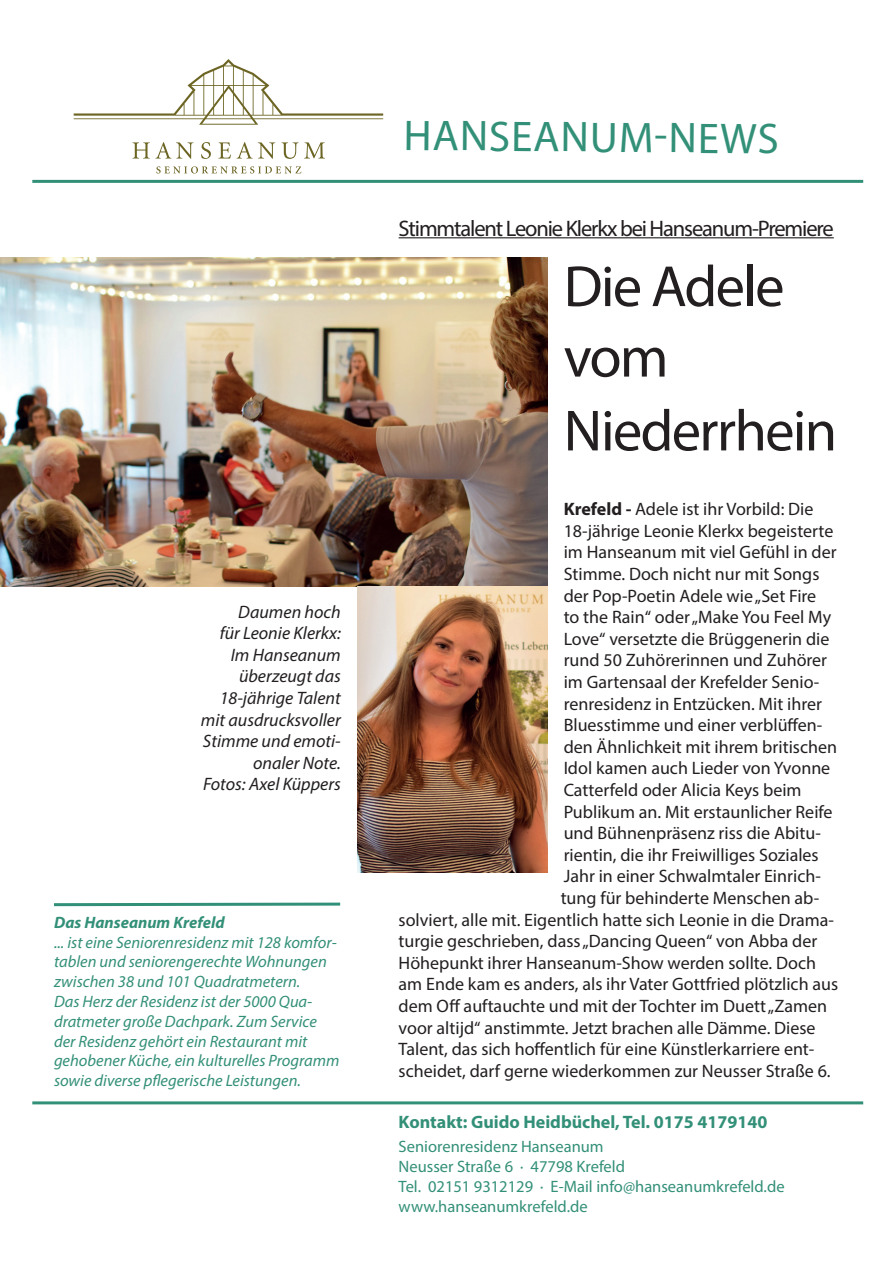
<style>
.page{position:relative;width:893px;height:1263px;background:#fff}
.page>*{position:absolute;margin:0;border:0;box-sizing:border-box;transform-origin:0 0}
.t1{font:58.5px/72.2px "Myriad Pro";letter-spacing:-.03em;color:#231f20}
.t2{font:43.2px "Myriad Pro";letter-spacing:.01em;color:#339078}
.t3{font:22.5px "Myriad Pro";letter-spacing:-.05em;color:#231f20}
.t4{font:18px "Myriad Pro";color:#231f20}
.t5{font:italic 18px/21.6px "Myriad Pro";color:#231f20;text-align:right}
.t6{font:700 18px "Myriad Pro";color:#339078}
.t7{font:italic 16.5px/19.8px "Myriad Pro";color:#339078}
.t8{font:16.5px/19.8px "Myriad Pro";color:#339078}
.t9{font:italic 700 16.5px "Myriad Pro";color:#339078}
.s1{font-weight:700}
</style>
<div class="page">
<hr style="left:399px;top:237px;width:435px;height:1px;background:#231f20">
<hr style="left:32px;top:180px;width:831px;height:3px;background:#339078">
<hr style="left:32px;top:1101px;width:831px;height:3px;background:#339078">
<svg style="left:74px;top:59px;width:309px;height:114px"></svg>
<svg style="left:54px;top:902px;width:287px;height:5px"></svg>
<img style="left:0;top:257px;width:548px;height:330px">
<img style="left:358px;top:587px;width:190px;height:286px">
<p class="t5" style="left:201px;top:600px;width:141px">Daumen hoch<br>für Leonie Klerkx:<br>Im Hanseanum überzeugt das<br>18-jährige Talent mit ausdrucksvoller<br>Stimme und emoti&shy;onaler Note.<br>Fotos: Axel Küppers</p>
<p class="t9" style="left:54px;top:911px;width:172px">Das Hanseanum Krefeld</p>
<p class="t7" style="left:54px;top:932px;width:287px">... ist eine Seniorenresidenz mit 128 komfor&shy;tablen und seniorengerechte Wohnungen zwischen 38 und 101 Quadratmetern.<br>Das Herz der Residenz ist der 5000 Qua&shy;dratmeter große Dachpark. Zum Service der Residenz gehört ein Restaurant mit gehobener Küche, ein kulturelles Programm sowie diverse pflegerische Leistungen.</p>
<h2 class="t2" style="left:403px;top:110px;width:377px">HANSEANUM-NEWS</h2>
<p class="t3" style="left:399px;top:214px;width:437px">Stimmtalent Leonie Klerkx bei Hanseanum-Premiere</p>
<h1 class="t1" style="left:564px;top:249px;width:275px">Die Adele vom<br>Niederrhein</h1>
<p class="t4" style="left:564px;top:498px;width:251px"><span class="s1">Krefeld -</span> Adele ist ihr Vorbild: Die</p>
<p class="t4" style="left:564px;top:520px;width:271px">18-jährige Leonie Klerkx begeisterte</p>
<p class="t4" style="left:564px;top:541px;width:274px">im Hanseanum mit viel Gefühl in der</p>
<p class="t4" style="left:564px;top:563px;width:257px">Stimme. Doch nicht nur mit Songs</p>
<p class="t4" style="left:564px;top:584px;width:254px">der Pop-Poetin Adele wie „Set Fire</p>
<p class="t4" style="left:564px;top:606px;width:269px">to the Rain“ oder „Make You Feel My</p>
<p class="t4" style="left:564px;top:628px;width:267px">Love“ versetzte die Brüggenerin die</p>
<p class="t4" style="left:564px;top:649px;width:265px">rund 50 Zuhörerinnen und Zuhörer</p>
<p class="t4" style="left:564px;top:671px;width:257px">im Gartensaal der Krefelder Senio-</p>
<p class="t4" style="left:564px;top:692px;width:260px">renresidenz in Entzücken. Mit ihrer</p>
<p class="t4" style="left:564px;top:714px;width:260px">Bluesstimme und einer verblüffen-</p>
<p class="t4" style="left:564px;top:736px;width:275px">den Ähnlichkeit mit ihrem britischen</p>
<p class="t4" style="left:564px;top:757px;width:268px">Idol kamen auch Lieder von Yvonne</p>
<p class="t4" style="left:564px;top:779px;width:239px">Catterfeld oder Alicia Keys beim</p>
<p class="t4" style="left:564px;top:800px;width:270px">Publikum an. Mit erstaunlicher Reife</p>
<p class="t4" style="left:564px;top:822px;width:259px">und Bühnenpräsenz riss die Abitu-</p>
<p class="t4" style="left:564px;top:844px;width:257px">rientin, die ihr Freiwilliges Soziales</p>
<p class="t4" style="left:564px;top:865px;width:259px">Jahr in einer Schwalmtaler Einrich-</p>
<p class="t4" style="left:561px;top:887px;width:260px">tung für behinderte Menschen ab-</p>
<p class="t4" style="left:399px;top:908px;width:437px">solviert, alle mit. Eigentlich hatte sich Leonie in die Drama-</p>
<p class="t4" style="left:399px;top:930px;width:420px">turgie geschrieben, dass „Dancing Queen“ von Abba der</p>
<p class="t4" style="left:399px;top:952px;width:419px">Höhepunkt ihrer Hanseanum-Show werden sollte. Doch</p>
<p class="t4" style="left:399px;top:973px;width:441px">am Ende kam es anders, als ihr Vater Gottfried plötzlich aus</p>
<p class="t4" style="left:399px;top:995px;width:430px">dem Off auftauchte und mit der Tochter im Duett „Zamen</p>
<p class="t4" style="left:399px;top:1016px;width:418px">voor altijd“ anstimmte. Jetzt brachen alle Dämme. Diese</p>
<p class="t4" style="left:399px;top:1038px;width:417px">Talent, das sich hoffentlich für eine Künstlerkarriere ent-</p>
<p class="t4" style="left:399px;top:1060px;width:433px">scheidet, darf gerne wiederkommen zur Neusser Straße 6.</p>
<p class="t6" style="left:399px;top:1110px;width:370px">Kontakt: Guido Heidbüchel, Tel. 0175 4179140</p>
<p class="t8" style="left:399px;top:1136px;width:387px">Seniorenresidenz Hanseanum<br>Neusser Straße 6 ∙ 47798 Krefeld<br>Tel. 02151 9312129 ∙ E-Mail info@hanseanumkrefeld.de www.hanseanumkrefeld.de</p>
</div>
